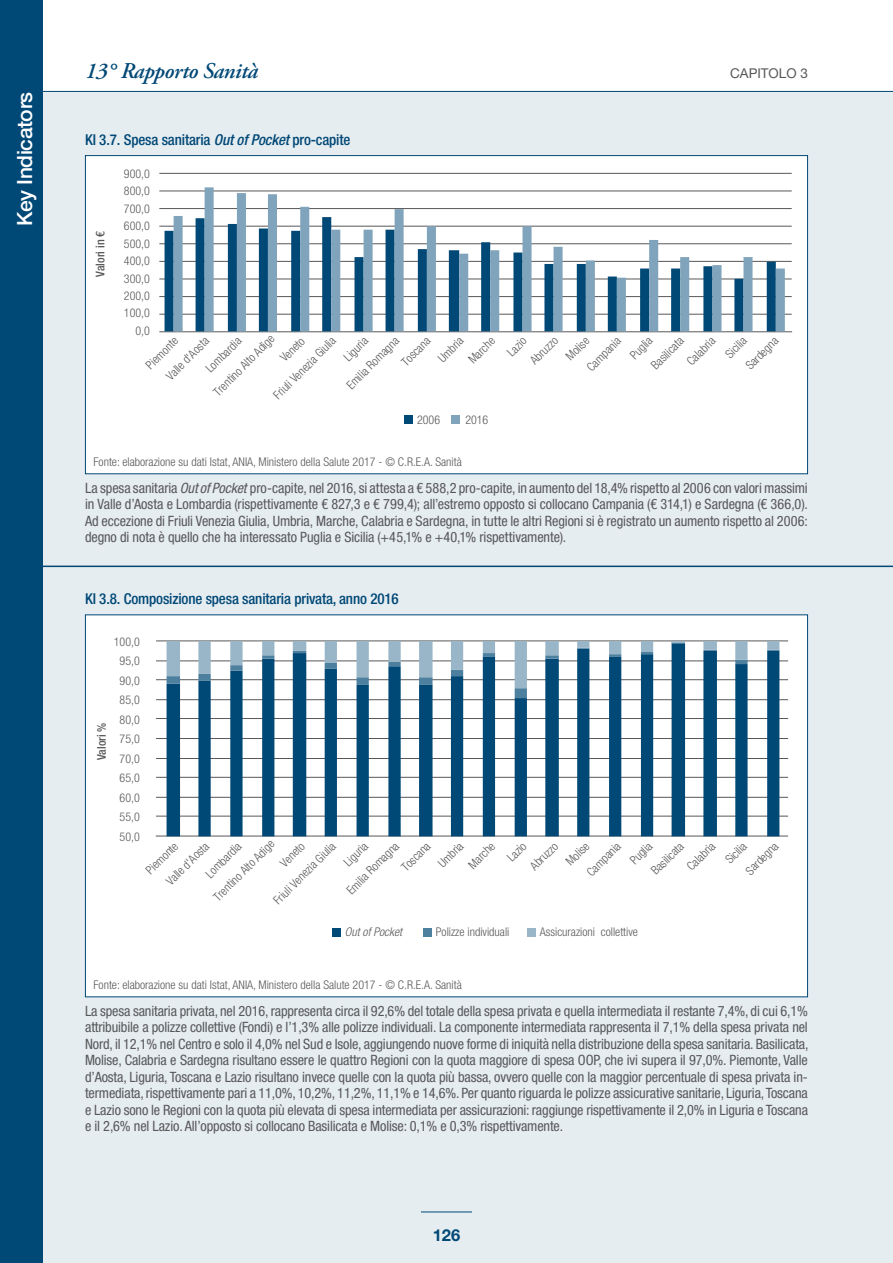
<style>
.page{position:relative;width:893px;height:1263px;background:#fff}
.page>*{position:absolute;margin:0;border:0;box-sizing:border-box;transform-origin:0 0}
.t1{font:italic 600 22.5px "Adobe Garamond Pro";letter-spacing:-.02em;color:#004876}
.t2{font:500 21px "Helvetica Neue LT Std";letter-spacing:-.02em;color:#fff}
.t3{font:700 16.5px "Helvetica Neue LT Std";color:#004876}
.t4{font:500 condensed 15px "Helvetica Neue LT Std";letter-spacing:-.01em;color:#004876}
.t5{font:condensed 14.25px/16.5px "Helvetica Neue LT Std";letter-spacing:-.01em;color:#58585a;text-align:justify}
.t6{font:13.5px "Helvetica Neue LT Std";color:#58585a}
.t7{font:300 condensed 12px "Helvetica Neue LT Std";color:#58585a}
.t8{font:500 condensed 12px "Helvetica Neue LT Std";color:#58585a}
.t9{font:italic 300 condensed 12px "Helvetica Neue LT Std";color:#58585a}
.s1{font-style:italic}
</style>
<div class="page">
<div style="left:43px;top:91px;width:850px;height:1172px;background:#e6edf1"></div>
<div style="left:0;top:0;width:43px;height:1263px;background:#004876"></div>
<hr style="left:421px;top:1211px;width:51px;height:1px;background:#004876">
<hr style="left:43px;top:91px;width:850px;height:1px;background:#004876">
<div style="left:85px;top:156px;width:722px;height:318px;background:#fff"></div>
<div style="left:405px;top:416px;width:8px;height:8px;background:#004876"></div>
<div style="left:452px;top:416px;width:8px;height:8px;background:#80a4bb"></div>
<hr style="left:159px;top:173px;width:633px;height:1px;background:#58585a">
<hr style="left:159px;top:191px;width:633px;height:1px;background:#58585a">
<hr style="left:159px;top:208px;width:633px;height:1px;background:#58585a">
<hr style="left:159px;top:226px;width:633px;height:1px;background:#58585a">
<hr style="left:159px;top:243px;width:633px;height:1px;background:#58585a">
<hr style="left:159px;top:261px;width:633px;height:1px;background:#58585a">
<hr style="left:159px;top:279px;width:633px;height:1px;background:#58585a">
<hr style="left:159px;top:296px;width:633px;height:1px;background:#58585a">
<hr style="left:159px;top:314px;width:633px;height:1px;background:#58585a">
<hr style="left:159px;top:331px;width:633px;height:1px;background:#58585a">
<svg style="left:174px;top:187px;width:611px;height:144px"></svg>
<div style="left:85px;top:615px;width:722px;height:382px;background:#fff"></div>
<div style="left:332px;top:928px;width:8px;height:9px;background:#004876"></div>
<div style="left:423px;top:928px;width:8px;height:9px;background:#4d7f9f"></div>
<div style="left:527px;top:928px;width:8px;height:9px;background:#99b6c8"></div>
<hr style="left:156px;top:816px;width:632px;height:1px;background:#58585a">
<hr style="left:156px;top:797px;width:632px;height:1px;background:#58585a">
<hr style="left:156px;top:777px;width:632px;height:1px;background:#58585a">
<hr style="left:156px;top:758px;width:632px;height:1px;background:#58585a">
<hr style="left:156px;top:738px;width:632px;height:1px;background:#58585a">
<hr style="left:156px;top:718px;width:632px;height:1px;background:#58585a">
<hr style="left:156px;top:699px;width:632px;height:1px;background:#58585a">
<hr style="left:156px;top:679px;width:632px;height:1px;background:#58585a">
<hr style="left:156px;top:660px;width:632px;height:1px;background:#58585a">
<hr style="left:156px;top:640px;width:632px;height:1px;background:#58585a">
<hr style="left:156px;top:836px;width:632px;height:1px;background:#58585a">
<svg style="left:167px;top:698px;width:612px;height:138px"></svg>
<svg style="left:167px;top:641px;width:612px;height:57px"></svg>
<hr style="left:43px;top:566px;width:850px;height:1px;background:#004876">
<h2 class="t2" style="left:12px;top:226px;width:136px;rotate:-90deg">Key Indicators</h2>
<h1 class="t1" style="left:85px;top:58px;width:174px">13° Rapporto Sanità</h1>
<p class="t6" style="left:730px;top:65px;width:79px">CAPITOLO 3</p>
<p class="t4" style="left:85px;top:130px;width:267px">KI 3.7. Spesa sanitaria <span class="s1">Out of Pocket</span> pro-capite</p>
<p class="t7" style="left:124px;top:167px;width:27px">900,0</p>
<p class="t7" style="left:124px;top:184px;width:27px">800,0</p>
<p class="t8" style="left:93px;top:277px;width:47px;rotate:-90deg">Valori in €</p>
<p class="t7" style="left:124px;top:202px;width:27px">700,0</p>
<p class="t7" style="left:124px;top:219px;width:27px">600,0</p>
<p class="t7" style="left:124px;top:236px;width:27px">500,0</p>
<p class="t7" style="left:124px;top:254px;width:27px">400,0</p>
<p class="t7" style="left:124px;top:271px;width:27px">300,0</p>
<p class="t7" style="left:124px;top:289px;width:27px">200,0</p>
<p class="t7" style="left:124px;top:306px;width:27px">100,0</p>
<p class="t7" style="left:135px;top:324px;width:16px">0,0</p>
<p class="t7" style="left:211px;top:389px;width:82px;rotate:-45deg">Trentino Alto Adige</p>
<p class="t7" style="left:277px;top:355px;width:31px;rotate:-45deg">Veneto</p>
<p class="t7" style="left:163px;top:373px;width:57px;rotate:-45deg">Valle d'Aosta</p>
<p class="t7" style="left:203px;top:366px;width:46px;rotate:-45deg">Lombardia</p>
<p class="t7" style="left:271px;top:392px;width:84px;rotate:-45deg">Friuli Venezia Giulia</p>
<p class="t7" style="left:341px;top:354px;width:30px;rotate:-45deg">Liguria</p>
<p class="t7" style="left:344px;top:382px;width:70px;rotate:-45deg">Emilia Romagna</p>
<p class="t7" style="left:399px;top:359px;width:37px;rotate:-45deg">Toscana</p>
<p class="t7" style="left:435px;top:355px;width:32px;rotate:-45deg">Umbria</p>
<p class="t7" style="left:465px;top:356px;width:34px;rotate:-45deg">Marche</p>
<p class="t7" style="left:504px;top:349px;width:23px;rotate:-45deg">Lazio</p>
<p class="t7" style="left:527px;top:358px;width:35px;rotate:-45deg">Abruzzo</p>
<p class="t7" style="left:563px;top:353px;width:29px;rotate:-45deg">Molise</p>
<p class="t7" style="left:648px;top:362px;width:42px;rotate:-45deg">Basilicata</p>
<p class="t7" style="left:684px;top:358px;width:36px;rotate:-45deg">Calabria</p>
<p class="t7" style="left:723px;top:351px;width:26px;rotate:-45deg">Sicilia</p>
<p class="t7" style="left:584px;top:364px;width:44px;rotate:-45deg">Campania</p>
<p class="t7" style="left:627px;top:352px;width:27px;rotate:-45deg">Puglia</p>
<p class="t7" style="left:743px;top:362px;width:42px;rotate:-45deg">Sardegna</p>
<p class="t7" style="left:143px;top:362px;width:41px;rotate:-45deg">Piemonte</p>
<p class="t7" style="left:417px;top:412px;width:25px">2006</p>
<p class="t7" style="left:465px;top:412px;width:25px">2016</p>
<p class="t7" style="left:94px;top:455px;width:370px">Fonte: elaborazione su dati Istat, ANIA, Ministero della Salute 2017 - © C.R.E.A. Sanità</p>
<p class="t5" style="left:85px;top:479px;width:724px">La spesa sanitaria <span class="s1">Out of Pocket</span> pro-capite, nel 2016, si attesta a € 588,2 pro-capite, in aumento del 18,4% rispetto al 2006 con valori massimi in Valle d’Aosta e Lombardia (rispettivamente € 827,3 e € 799,4); all’estremo opposto si collocano Campania (€ 314,1) e Sardegna (€ 366,0).<br>Ad eccezione di Friuli Venezia Giulia, Umbria, Marche, Calabria e Sardegna, in tutte le altri Regioni si è registrato un aumento rispetto al 2006: degno di nota è quello che ha interessato Puglia e Sicilia (+45,1% e +40,1% rispettivamente).</p>
<p class="t4" style="left:85px;top:590px;width:315px">KI 3.8. Composizione spesa sanitaria privata, anno 2016</p>
<p class="t7" style="left:114px;top:634px;width:27px">100,0</p>
<p class="t7" style="left:120px;top:654px;width:22px">95,0</p>
<p class="t7" style="left:120px;top:673px;width:22px">90,0</p>
<p class="t8" style="left:94px;top:760px;width:39px;rotate:-90deg">Valori %</p>
<p class="t7" style="left:120px;top:693px;width:22px">85,0</p>
<p class="t7" style="left:120px;top:712px;width:22px">80,0</p>
<p class="t7" style="left:120px;top:732px;width:22px">75,0</p>
<p class="t7" style="left:120px;top:751px;width:22px">70,0</p>
<p class="t7" style="left:120px;top:771px;width:22px">65,0</p>
<p class="t7" style="left:120px;top:790px;width:22px">60,0</p>
<p class="t7" style="left:120px;top:810px;width:22px">55,0</p>
<p class="t7" style="left:120px;top:830px;width:22px">50,0</p>
<p class="t7" style="left:211px;top:894px;width:82px;rotate:-45deg">Trentino Alto Adige</p>
<p class="t7" style="left:277px;top:860px;width:31px;rotate:-45deg">Veneto</p>
<p class="t7" style="left:344px;top:887px;width:70px;rotate:-45deg">Emilia Romagna</p>
<p class="t7" style="left:399px;top:864px;width:37px;rotate:-45deg">Toscana</p>
<p class="t7" style="left:435px;top:860px;width:32px;rotate:-45deg">Umbria</p>
<p class="t7" style="left:465px;top:862px;width:34px;rotate:-45deg">Marche</p>
<p class="t7" style="left:504px;top:854px;width:23px;rotate:-45deg">Lazio</p>
<p class="t7" style="left:527px;top:863px;width:35px;rotate:-45deg">Abruzzo</p>
<p class="t7" style="left:563px;top:858px;width:29px;rotate:-45deg">Molise</p>
<p class="t7" style="left:163px;top:878px;width:57px;rotate:-45deg">Valle d'Aosta</p>
<p class="t7" style="left:271px;top:897px;width:84px;rotate:-45deg">Friuli Venezia Giulia</p>
<p class="t7" style="left:341px;top:859px;width:30px;rotate:-45deg">Liguria</p>
<p class="t7" style="left:584px;top:869px;width:44px;rotate:-45deg">Campania</p>
<p class="t7" style="left:627px;top:857px;width:27px;rotate:-45deg">Puglia</p>
<p class="t7" style="left:648px;top:868px;width:42px;rotate:-45deg">Basilicata</p>
<p class="t7" style="left:684px;top:863px;width:36px;rotate:-45deg">Calabria</p>
<p class="t7" style="left:723px;top:856px;width:26px;rotate:-45deg">Sicilia</p>
<p class="t7" style="left:203px;top:871px;width:46px;rotate:-45deg">Lombardia</p>
<p class="t7" style="left:743px;top:868px;width:42px;rotate:-45deg">Sardegna</p>
<p class="t7" style="left:143px;top:867px;width:41px;rotate:-45deg">Piemonte</p>
<p class="t9" style="left:345px;top:925px;width:59px">Out of Pocket</p>
<p class="t7" style="left:436px;top:925px;width:75px">Polizze individuali</p>
<p class="t7" style="left:540px;top:925px;width:100px">Assicurazioni collettive</p>
<p class="t7" style="left:94px;top:978px;width:370px">Fonte: elaborazione su dati Istat, ANIA, Ministero della Salute 2017 - © C.R.E.A. Sanità</p>
<p class="t5" style="left:85px;top:1002px;width:725px">La spesa sanitaria privata, nel 2016, rappresenta circa il 92,6% del totale della spesa privata e quella intermediata il restante 7,4%, di cui 6,1% attribuibile a polizze collettive (Fondi) e l’1,3% alle polizze individuali. La componente intermediata rappresenta il 7,1% della spesa privata nel Nord, il 12,1% nel Centro e solo il 4,0% nel Sud e Isole, aggiungendo nuove forme di iniquità nella distribuzione della spesa sanitaria. Basilicata, Molise, Calabria e Sardegna risultano essere le quattro Regioni con la quota maggiore di spesa OOP, che ivi supera il 97,0%. Piemonte, Valle d’Aosta, Liguria, Toscana e Lazio risultano invece quelle con la quota più bassa, ovvero quelle con la maggior percentuale di spesa privata in&shy;termediata, rispettivamente pari a 11,0%, 10,2%, 11,2%, 11,1% e 14,6%. Per quanto riguarda le polizze assicurative sanitarie, Liguria, Toscana e Lazio sono le Regioni con la quota più elevata di spesa intermediata per assicurazioni: raggiunge rispettivamente il 2,0% in Liguria e Toscana e il 2,6% nel Lazio. All’opposto si collocano Basilicata e Molise: 0,1% e 0,3% rispettivamente.</p>
<p class="t3" style="left:433px;top:1225px;width:29px">126</p>
</div>
